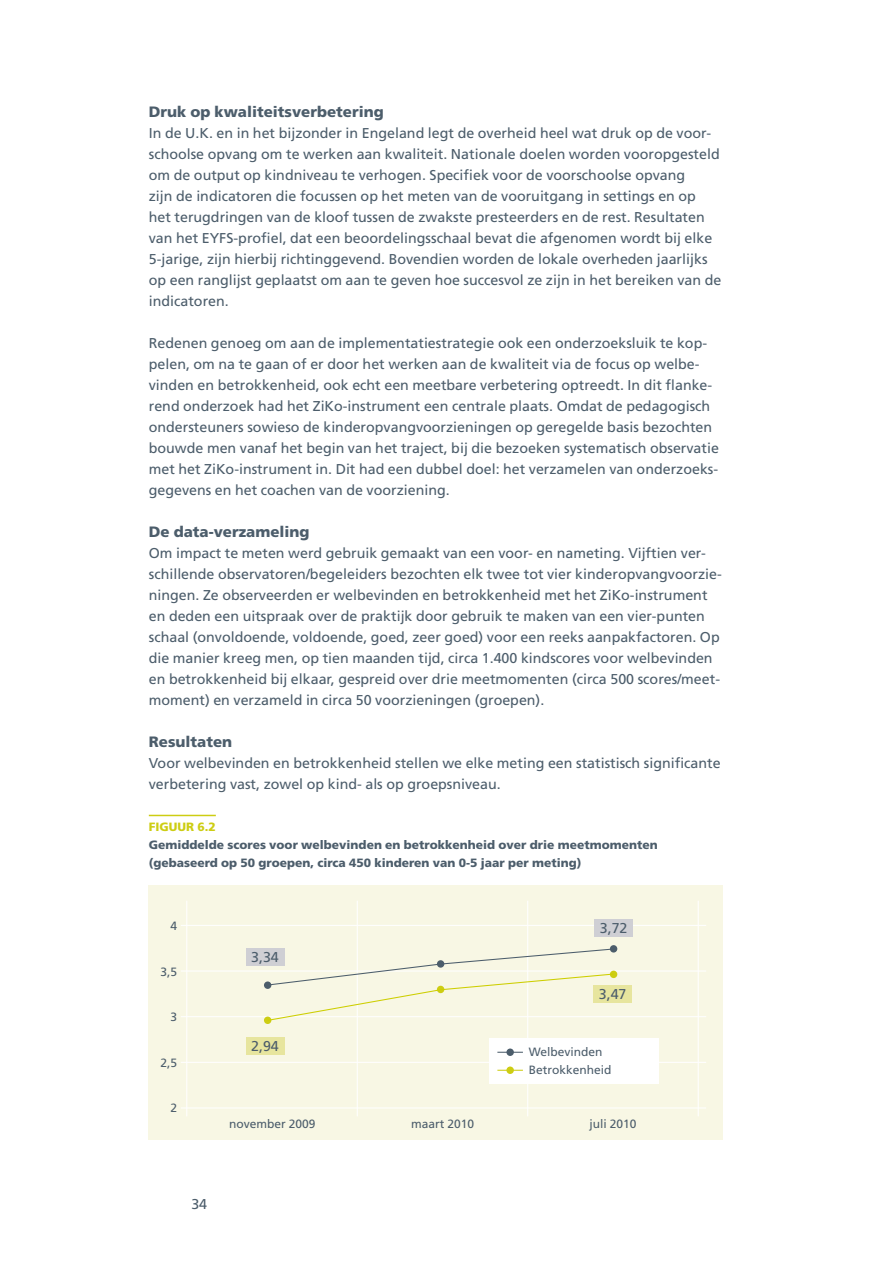
<style>
.page{position:relative;width:893px;height:1263px;background:#fff}
.page>*{position:absolute;margin:0;border:0;box-sizing:border-box;transform-origin:0 0}
.t1{font:900 15px "Frutiger";color:#4c5d6b}
.t2{font:14.25px/21px "Frutiger";color:#4c5d6b}
.t3{font:14.25px "Frutiger LT Std";color:#4c5d6b}
.t4{font:900 12px/18px "Frutiger";color:#4c5d6b}
.t5{font:12px/18px "Frutiger LT Std";color:#4c5d6b}
.t6{font:900 12px "Frutiger";color:#cdcd13}
</style>
<div class="page">
<hr style="left:149px;top:815px;width:67px;height:1px;background:#cdcd13">
<div style="left:149px;top:885px;width:574px;height:255px;background:#f8f7e4"></div>
<hr style="left:181px;top:970px;width:525px;height:1px;background:#fff">
<hr style="left:181px;top:925px;width:525px;height:1px;background:#fff">
<hr style="left:181px;top:1016px;width:525px;height:1px;background:#fff">
<hr style="left:181px;top:1062px;width:525px;height:1px;background:#fff">
<hr style="left:181px;top:1107px;width:525px;height:1px;background:#fff">
<hr style="left:186px;top:901px;width:1px;height:215px;background:#fff">
<hr style="left:357px;top:901px;width:1px;height:215px;background:#fff">
<hr style="left:527px;top:901px;width:1px;height:215px;background:#fff">
<hr style="left:698px;top:901px;width:1px;height:215px;background:#fff">
<div style="left:264px;top:1016px;width:7px;height:8px;background:#cdcd13;border-radius:50%"></div>
<div style="left:610px;top:971px;width:7px;height:7px;background:#cdcd13;border-radius:50%"></div>
<div style="left:610px;top:945px;width:7px;height:7px;background:#4c5d6b;border-radius:50%"></div>
<div style="left:489px;top:1038px;width:169px;height:45px;background:#fff"></div>
<div style="left:506px;top:1048px;width:8px;height:8px;background:#4c5d6b;border-radius:50%"></div>
<svg style="left:497px;top:1052px;width:26px;height:1px"></svg>
<div style="left:506px;top:1066px;width:8px;height:8px;background:#cdcd13;border-radius:50%"></div>
<svg style="left:497px;top:1070px;width:26px;height:1px"></svg>
<svg style="left:266px;top:948px;width:349px;height:73px"></svg>
<div style="left:246px;top:948px;width:38px;height:17px;background:#cfcfd4"></div>
<div style="left:246px;top:1038px;width:38px;height:17px;background:#e7e59e"></div>
<div style="left:593px;top:986px;width:39px;height:17px;background:#e7e59e"></div>
<div style="left:595px;top:920px;width:38px;height:17px;background:#cfcfd4"></div>
<p class="t1" style="left:149px;top:103px;width:236px">Druk op kwaliteitsverbetering</p>
<p class="t2" style="left:149px;top:122px;width:574px">In de U.K. en in het bijzonder in Engeland legt de overheid heel wat druk op de voor&shy;schoolse opvang om te werken aan kwaliteit. Nationale doelen worden vooropgesteld om de output op kindniveau te verhogen. Specifiek voor de voorschoolse opvang<br>zijn de indicatoren die focussen op het meten van de vooruitgang in settings en op het terugdringen van de kloof tussen de zwakste presteerders en de rest. Resultaten van het EYFS-profiel, dat een beoordelingsschaal bevat die afgenomen wordt bij elke 5-jarige, zijn hierbij richtinggevend. Bovendien worden de lokale overheden jaarlijks op een ranglijst geplaatst om aan te geven hoe succesvol ze zijn in het bereiken van de indicatoren.</p>
<p class="t2" style="left:149px;top:332px;width:572px">Redenen genoeg om aan de implementatiestrategie ook een onderzoeksluik te kop&shy;pelen, om na te gaan of er door het werken aan de kwaliteit via de focus op welbe&shy;vinden en betrokkenheid, ook echt een meetbare verbetering optreedt. In dit flanke&shy;rend onderzoek had het ZiKo-instrument een centrale plaats. Omdat de pedagogisch ondersteuners sowieso de kinderopvangvoorzieningen op geregelde basis bezochten bouwde men vanaf het begin van het traject, bij die bezoeken systematisch observatie met het ZiKo-instrument in. Dit had een dubbel doel: het verzamelen van onderzoeks&shy;gegevens en het coachen van de voorziening.</p>
<p class="t1" style="left:149px;top:523px;width:162px">De data-verzameling</p>
<p class="t2" style="left:149px;top:542px;width:574px">Om impact te meten werd gebruik gemaakt van een voor- en nameting. Vijftien ver&shy;schillende observatoren/begeleiders bezochten elk twee tot vier kinderopvangvoorzie&shy;ningen. Ze observeerden er welbevinden en betrokkenheid met het ZiKo-instrument en deden een uitspraak over de praktijk door gebruik te maken van een vier-punten schaal (onvoldoende, voldoende, goed, zeer goed) voor een reeks aanpakfactoren. Op die manier kreeg men, op tien maanden tijd, circa 1.400 kindscores voor welbevinden en betrokkenheid bij elkaar, gespreid over drie meetmomenten (circa 500 scores/meet&shy;moment) en verzameld in circa 50 voorzieningen (groepen).</p>
<p class="t1" style="left:149px;top:733px;width:85px">Resultaten</p>
<p class="t2" style="left:149px;top:752px;width:573px">Voor welbevinden en betrokkenheid stellen we elke meting een statistisch significante verbetering vast, zowel op kind- als op groepsniveau.</p>
<p class="t6" style="left:149px;top:820px;width:69px">FIGUUR 6.2</p>
<p class="t4" style="left:149px;top:836px;width:510px">Gemiddelde scores voor welbevinden en betrokkenheid over drie meetmomenten (gebaseerd op 50 groepen, circa 450 kinderen van 0-5 jaar per meting)</p>
<p class="t5" style="left:170px;top:917px;width:8px">4</p>
<p class="t5" style="left:160px;top:963px;width:18px">3,5</p>
<p class="t5" style="left:170px;top:1008px;width:8px">3</p>
<p class="t5" style="left:160px;top:1054px;width:18px">2,5</p>
<p class="t5" style="left:170px;top:1099px;width:8px">2</p>
<p class="t3" style="left:251px;top:948px;width:29px">3,34</p>
<p class="t3" style="left:251px;top:1038px;width:29px">2,94</p>
<p class="t3" style="left:600px;top:920px;width:29px">3,72</p>
<p class="t3" style="left:599px;top:986px;width:29px">3,47</p>
<p class="t5" style="left:529px;top:1043px;width:84px">Welbevinden<br>Betrokkenheid</p>
<p class="t5" style="left:229px;top:1114px;width:88px">november 2009</p>
<p class="t5" style="left:411px;top:1114px;width:65px">maart 2010</p>
<p class="t5" style="left:590px;top:1114px;width:49px">juli 2010</p>
<p class="t2" style="left:191px;top:1193px;width:17px">34</p>
</div>
